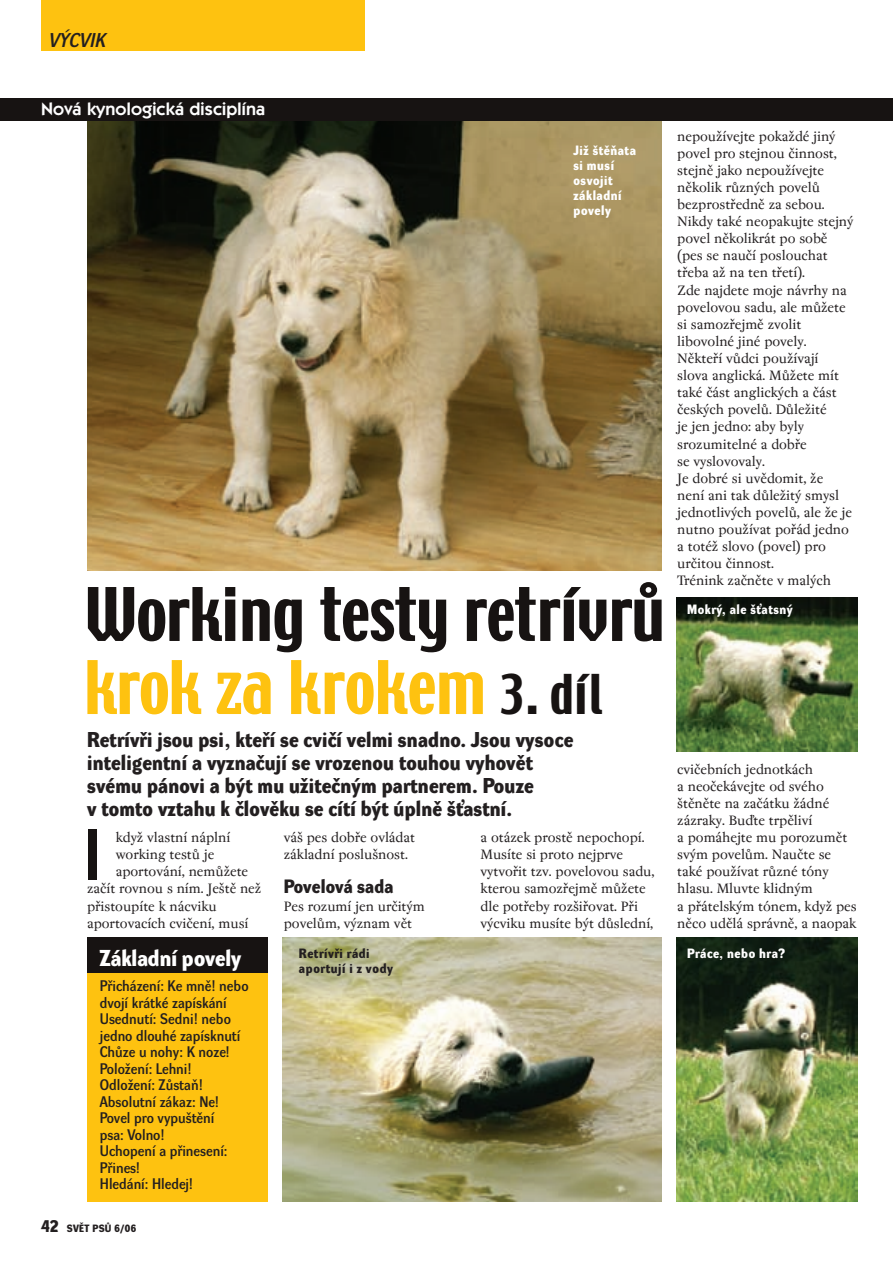
<style>
.page{position:relative;width:893px;height:1266px;background:#fff}
.page>*{position:absolute;margin:0;border:0;box-sizing:border-box;transform-origin:0 0}
.t1{font:70.5px "Dynamo DD";color:#171312}
.t2{font:65.4px/73.1px "Techno CE";color:#171312}
.t3{font:22.5px "Dynamo DB";color:#fff}
.t4{font:21px/23px "Dynamo DB";letter-spacing:.01em;color:#231f20}
.t5{font:19.5px "Dynamo D Italic D";color:#231f20}
.t6{font:18.9px "Dynamo DB";letter-spacing:.01em;color:#231f20}
.t7{font:600 18px "Itc Kabel CE";letter-spacing:.01em;color:#fff}
.t8{font:15px/17.1px "Regent";letter-spacing:-.005em;color:#231f20}
.t9{font:15px/16.5px "Dynamo DD";color:#231f20}
.t10{font:13.2px/14.9px "Dynamo DB";letter-spacing:.04em;color:#fff}
.t11{font:13.2px "Dynamo DB";letter-spacing:.045em;color:#231f20}
.t12{font:10.35px "Dynamo DB";letter-spacing:.03em;color:#231f20}
.s1{color:#fec210}
.s2{font-size:48.75px}
.s3{font-size:16.5px}
</style>
<div class="page">
<img style="left:0;top:0;width:893px;height:1202px">
<h3 class="t5" style="left:49px;top:33px;width:58px">V¯CVIK</h3>
<p class="t7" style="left:41px;top:102px;width:226px">Nová kynologická disciplína</p>
<p class="t10" style="left:573px;top:144px;width:64px">JiÏ ‰tûÀata si musí osvojit základní povely</p>
<h2 class="t2" style="left:85px;top:583px;width:581px">Working testy retrívrů <span class="s1">krok za krokem</span> <span class="s2">3. díl</span></h2>
<h3 class="t4" style="left:87px;top:730px;width:488px">Retrívfii jsou psi, ktefií se cviãí velmi snadno. Jsou vysoce inteligentní a vyznaãují se vrozenou touhou vyhovût svému pánovi a b˘t mu uÏiteãn˘m partnerem. Pouze<br>v tomto vztahu k ãlovûku se cítí b˘t úplnû ‰Èastní.</h3>
<h1 class="t1" style="left:83px;top:827px;width:19px">I</h1>
<p class="t8" style="left:116px;top:829px;width:116px">kdyÏ vlastní náplní</p>
<p class="t8" style="left:116px;top:846px;width:100px">working testÛ je</p>
<p class="t8" style="left:116px;top:864px;width:134px">aportování, nemÛÏete</p>
<p class="t8" style="left:87px;top:881px;width:176px">zaãít rovnou s ním. Je‰tû neÏ</p>
<p class="t8" style="left:87px;top:898px;width:131px">pfiistoupíte k nácviku</p>
<p class="t8" style="left:87px;top:915px;width:163px">aportovacích cviãení, musí</p>
<p class="t8" style="left:284px;top:829px;width:133px">vá‰ pes dobfie ovládat základní poslu‰nost.</p>
<p class="t6" style="left:284px;top:879px;width:111px">Povelová sada</p>
<p class="t8" style="left:284px;top:898px;width:142px">Pes rozumí jen urãit˘m povelÛm, v˘znam vût</p>
<p class="t8" style="left:480px;top:829px;width:175px">a otázek prostû nepochopí.<br>Musíte si proto nejprve vytvofiit tzv. povelovou sadu, kterou samozfiejmû mÛÏete dle potfieby roz‰ifiovat. Pfii v˘cviku musíte b˘t dÛslední,</p>
<p class="t8" style="left:677px;top:128px;width:178px">nepouÏívejte pokaÏdé jin˘ povel pro stejnou ãinnost, stejnû jako nepouÏívejte nûkolik rÛzn˘ch povelÛ bezprostfiednû za sebou.<br>Nikdy také neopakujte stejn˘ povel nûkolikrát po sobû (pes se nauãí poslouchat tfieba aÏ na ten tfietí).<br>Zde najdete moje návrhy na povelovou sadu, ale mÛÏete si samozfiejmû zvolit libovolné jiné povely.<br>Nûktefií vÛdci pouÏívají<br>slova anglická. MÛÏete mít také ãást anglick˘ch a ãást ãesk˘ch povelÛ. DÛleÏité<br>je jen jedno: aby byly srozumitelné a dobfie<br>se vyslovovaly.<br>Je dobré si uvûdomit, Ïe není ani tak dÛleÏit˘ smysl jednotliv˘ch povelÛ, ale Ïe je nutno pouÏívat pofiád jedno a totéÏ slovo (povel) pro urãitou ãinnost.<br>Trénink zaãnûte v mal˘ch</p>
<p class="t10" style="left:687px;top:603px;width:107px">Mokr˘, ale ‰Èatsn˘</p>
<p class="t8" style="left:677px;top:761px;width:181px">cviãebních jednotkách<br>a neoãekávejte od svého ‰tûnûte na zaãátku Ïádné zázraky. Buìte trpûliví<br>a pomáhejte mu porozumût sv˘m povelÛm. Nauãte se také pouÏívat rÛzné tóny hlasu. Mluvte klidn˘m<br>a pfiátelsk˘m tónem, kdyÏ pes nûco udûlá správnû, a naopak</p>
<h3 class="t3" style="left:100px;top:948px;width:143px">Základní povely</h3>
<p class="t9" style="left:100px;top:978px;width:150px">Pfiicházení: Ke mnû! nebo dvojí krátké zapískání<br>Usednutí: Sedni! nebo jedno dlouhé zapísknutí<br>ChÛze u nohy: K noze!<br>PoloÏení: Lehni!<br>OdloÏení: ZÛstaÀ!<br>Absolutní zákaz: Ne!<br>Povel pro vypu‰tûní<br>psa: Volno!<br>Uchopení a pfiinesení:<br>Pfiines!<br>Hledání: Hledej!</p>
<p class="t12" style="left:41px;top:1224px;width:97px"><span class="s3">42</span> SVùT PSÒ 6/06</p>
<p class="t11" style="left:299px;top:948px;width:72px">Retrívfii rádi</p>
<p class="t10" style="left:687px;top:947px;width:99px">Práce, nebo hra?</p>
<p class="t11" style="left:299px;top:962px;width:95px">aportují i z vody</p>
</div>
